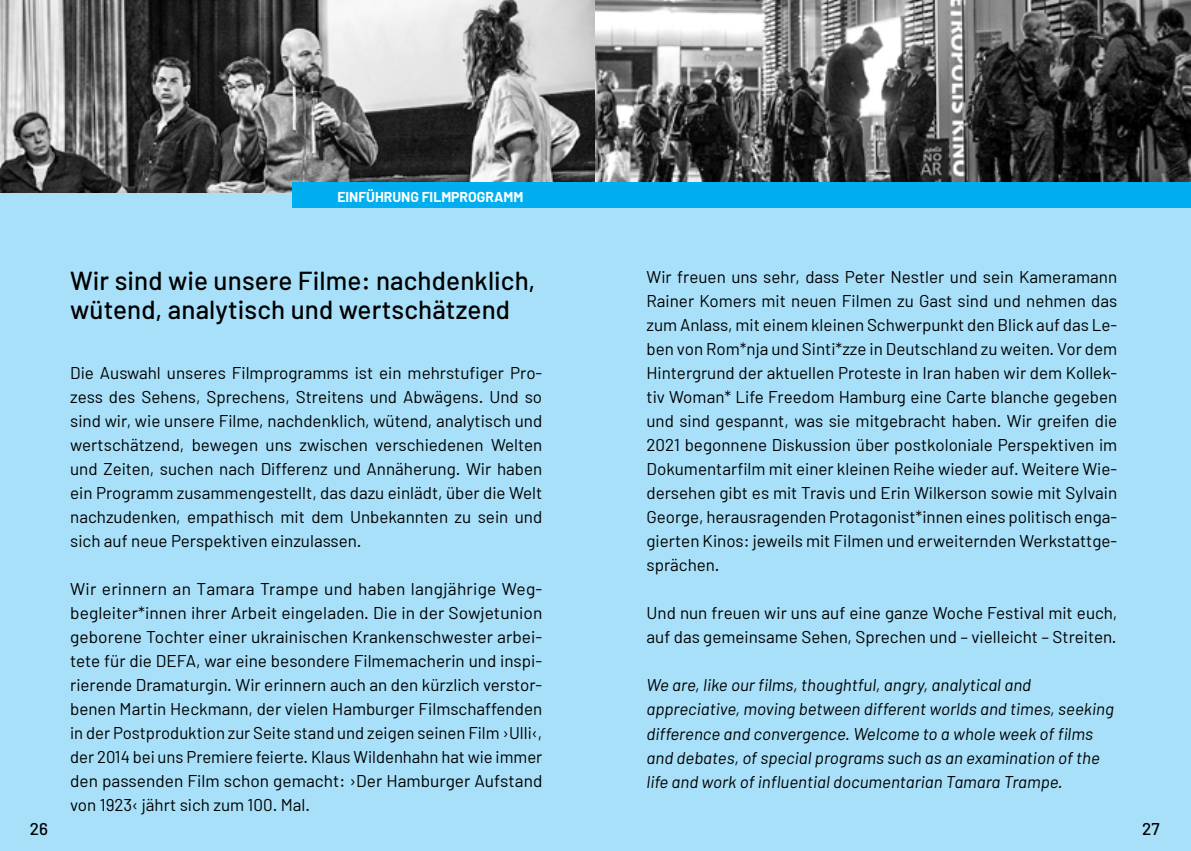
<style>
.page{position:relative;width:1191px;height:851px;background:#fff}
.page>*{position:absolute;margin:0;border:0;box-sizing:border-box;transform-origin:0 0}
.t1{font:500 26px/28.8px "Barlow";letter-spacing:.005em;color:#000}
.t2{font:17px/24px "Barlow";color:#000;text-align:justify}
.t3{font:italic 17px/24px "Barlow";color:#000}
.t4{font:500 17px "Barlow";color:#000}
.t5{font:700 14px "Barlow";color:#fff}
</style>
<div class="page">
<div style="left:0;top:192px;width:1191px;height:658px;background:#a8e0f9"></div>
<img style="left:0;top:0;width:1191px;height:193px">
<div style="left:292px;top:181px;width:899px;height:26px;background:#00aeef"></div>
<p class="t5" style="left:337px;top:188px;width:187px">EINFÜHRUN FILMPROGRAMM</p>
<p class="t5" style="left:355px;top:188px;width:103px">FILMPROGRAMM</p>
<h1 class="t1" style="left:70px;top:266px;width:467px">Wir sind wie unsere Filme: nachdenklich, wütend, analytisch und wertschätzend</h1>
<p class="t2" style="left:70px;top:360px;width:473px">Die Auswahl unseres Filmprogramms ist ein mehrstufiger Pro&shy;zess des Sehens, Sprechens, Streitens und Abwägens. Und so sind wir, wie unsere Filme, nachdenklich, wütend, analytisch und wertschätzend, bewegen uns zwischen verschiedenen Welten und Zeiten, suchen nach Differenz und Annäherung. Wir haben ein Programm zusammengestellt, das dazu einlädt, über die Welt nachzudenken, empathisch mit dem Unbekannten zu sein und sich auf neue Perspektiven einzulassen.</p>
<p class="t2" style="left:70px;top:576px;width:474px">Wir erinnern an Tamara Trampe und haben langjährige Weg&shy;begleiter*innen ihrer Arbeit eingeladen. Die in der Sowjetunion geborene Tochter einer ukrainischen Krankenschwester arbei&shy;tete für die DEFA, war eine besondere Filmemacherin und inspi&shy;rierende Dramaturgin. Wir erinnern auch an den kürzlich verstor&shy;benen Martin Heckmann, der vielen Hamburger Filmschaffenden in der Postproduktion zur Seite stand und zeigen seinen Film ›Ulli‹, der 2014 bei uns Premiere feierte. Klaus Wildenhahn hat wie immer den passenden Film schon gemacht: ›Der Hamburger Aufstand von 1923‹ jährt sich zum 100. Mal.</p>
<p class="t2" style="left:646px;top:264px;width:472px">Wir freuen uns sehr, dass Peter Nestler und sein Kameramann Rainer Komers mit neuen Filmen zu Gast sind und nehmen das zum Anlass, mit einem kleinen Schwerpunkt den Blick auf das Le&shy;ben von Rom*nja und Sinti*zze in Deutschland zu weiten. Vor dem Hintergrund der aktuellen Proteste in Iran haben wir dem Kollek&shy;tiv Woman* Life Freedom Hamburg eine Carte blanche gegeben und sind gespannt, was sie mitgebracht haben. Wir greifen die 2021 begonnene Diskussion über postkoloniale Perspektiven im Dokumentarfilm mit einer kleinen Reihe wieder auf. Weitere Wie&shy;dersehen gibt es mit Travis und Erin Wilkerson sowie mit Sylvain George, herausragenden Protagonist*innen eines politisch enga&shy;gierten Kinos: jeweils mit Filmen und erweiternden Werkstattge&shy;sprächen.</p>
<p class="t2" style="left:646px;top:600px;width:472px">Und nun freuen wir uns auf eine ganze Woche Festival mit euch, auf das gemeinsame Sehen, Sprechen und – vielleicht – Streiten.</p>
<p class="t3" style="left:646px;top:672px;width:469px">We are, like our films, thoughtful, angry, analytical and appreciative, moving between different worlds and times, seeking difference and convergence. Welcome to a whole week of films and debates, of special programs such as an examination of the life and work of influential documentarian Tamara Trampe.</p>
<p class="t4" style="left:30px;top:818px;width:20px">26</p>
<p class="t4" style="left:1142px;top:818px;width:19px">27</p>
</div>
